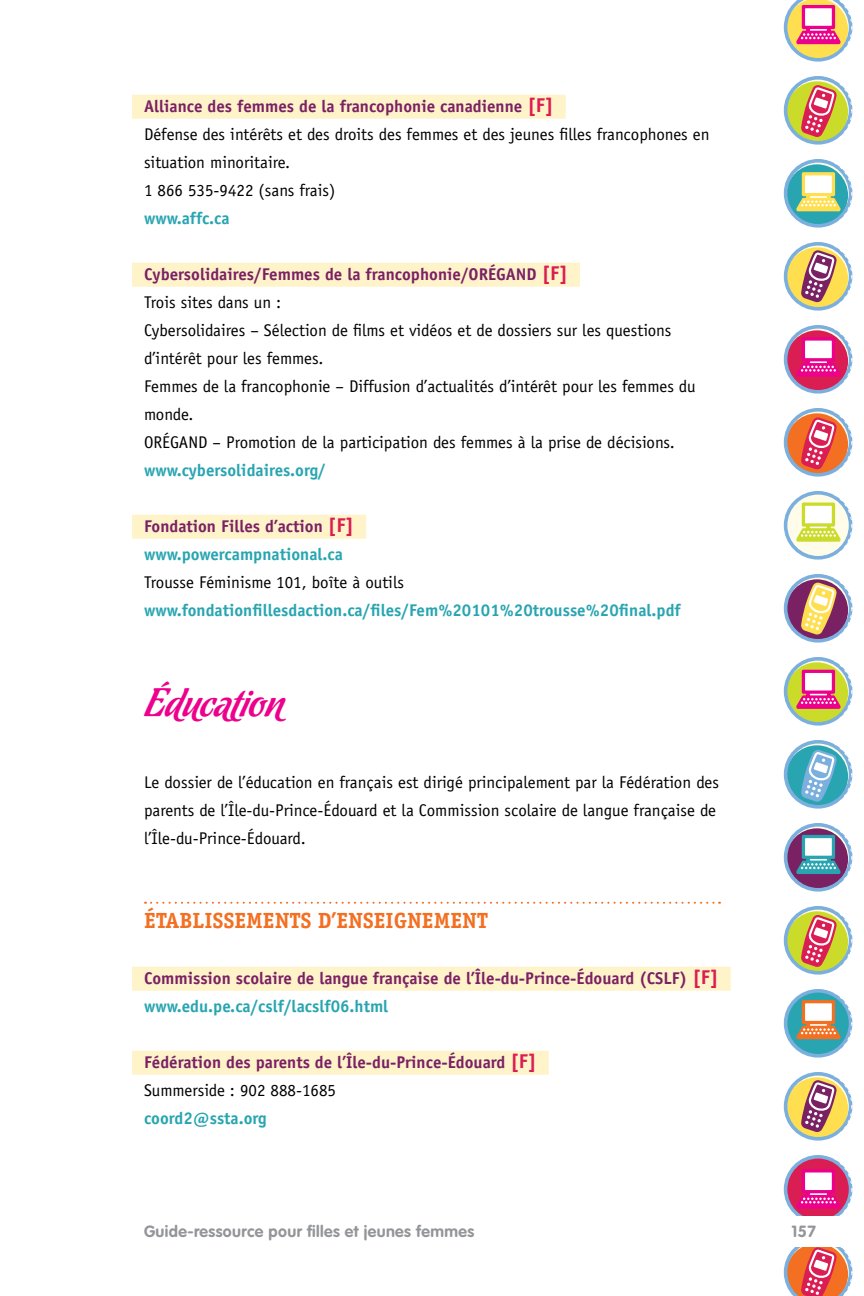
<style>
.page{position:relative;width:864px;height:1296px;background:#fff}
.page>*{position:absolute;margin:0;border:0;box-sizing:border-box;transform-origin:0 0}
.t1{font:40px "Chocolate OT";color:#ec008c}
.t2{font:700 22px "Officina Serif";color:#f36f21}
.t3{font:17px/28px "Officina Sans";color:#000}
.t4{font:700 17px/28px "Officina Sans";color:#7a2164}
.t5{font:700 17px/28px "Officina Sans";color:#28a5b1}
.t6{font:700 16px "VAG Rounded";letter-spacing:.025em;color:#939598}
.s1{font-weight:700;color:#7a2164}
.s2{font-weight:700;font-size:20px;color:#da1d52}
.s3{color:#7a2164}
.s4{font-size:20px;color:#da1d52}
.s5{color:#28a5b1}
.s6{font-weight:400;color:#000}
</style>
<div class="page">
<svg style="left:787px;top:77px;width:65px;height:65px"></svg>
<div style="left:786px;top:81px;width:62px;height:62px;background:#cbdb2a;border-radius:50%"></div>
<div style="left:784px;top:76px;width:68px;height:69px;border:4px solid #7bafde;border-radius:50%"></div>
<div style="left:780px;top:74px;width:72px;height:72px;border:1px dashed #fff;border-radius:50%"></div>
<svg style="left:787px;top:160px;width:65px;height:65px"></svg>
<svg style="left:786px;top:164px;width:62px;height:62px"></svg>
<div style="left:784px;top:159px;width:68px;height:69px;border:4px solid #7bafde;border-radius:50%"></div>
<div style="left:780px;top:157px;width:72px;height:72px;border:1px dashed #fff;border-radius:50%"></div>
<svg style="left:787px;top:243px;width:65px;height:65px"></svg>
<div style="left:786px;top:247px;width:62px;height:62px;background:#ffdf4f;border-radius:50%"></div>
<div style="left:784px;top:242px;width:68px;height:69px;border:4px solid #7bafde;border-radius:50%"></div>
<div style="left:780px;top:240px;width:72px;height:72px;border:1px dashed #fff;border-radius:50%"></div>
<svg style="left:787px;top:326px;width:65px;height:65px"></svg>
<div style="left:786px;top:330px;width:62px;height:62px;background:#da1d52;border-radius:50%"></div>
<div style="left:784px;top:325px;width:68px;height:69px;border:4px solid #7bafde;border-radius:50%"></div>
<div style="left:780px;top:323px;width:72px;height:72px;border:1px dashed #fff;border-radius:50%"></div>
<svg style="left:787px;top:409px;width:65px;height:65px"></svg>
<div style="left:786px;top:413px;width:62px;height:62px;background:#f36f21;border-radius:50%"></div>
<div style="left:784px;top:408px;width:68px;height:69px;border:4px solid #7bafde;border-radius:50%"></div>
<div style="left:780px;top:406px;width:72px;height:72px;border:1px dashed #fff;border-radius:50%"></div>
<svg style="left:787px;top:492px;width:65px;height:65px"></svg>
<div style="left:784px;top:491px;width:68px;height:69px;border:4px solid #7bafde;border-radius:50%"></div>
<div style="left:780px;top:489px;width:72px;height:72px;border:1px dashed #fff;border-radius:50%"></div>
<svg style="left:787px;top:575px;width:65px;height:65px"></svg>
<div style="left:786px;top:579px;width:62px;height:62px;background:#7a2164;border-radius:50%"></div>
<div style="left:784px;top:574px;width:68px;height:69px;border:4px solid #7bafde;border-radius:50%"></div>
<div style="left:780px;top:572px;width:72px;height:72px;border:1px dashed #fff;border-radius:50%"></div>
<svg style="left:787px;top:658px;width:65px;height:65px"></svg>
<svg style="left:786px;top:662px;width:62px;height:62px"></svg>
<div style="left:784px;top:657px;width:68px;height:69px;border:4px solid #7bafde;border-radius:50%"></div>
<div style="left:780px;top:655px;width:72px;height:72px;border:1px dashed #fff;border-radius:50%"></div>
<svg style="left:787px;top:741px;width:65px;height:65px"></svg>
<div style="left:786px;top:745px;width:62px;height:62px;background:#28a5b1;border-radius:50%"></div>
<div style="left:784px;top:740px;width:68px;height:69px;border:4px solid #7bafde;border-radius:50%"></div>
<div style="left:780px;top:738px;width:72px;height:72px;border:1px dashed #fff;border-radius:50%"></div>
<svg style="left:787px;top:824px;width:65px;height:65px"></svg>
<svg style="left:786px;top:828px;width:62px;height:62px"></svg>
<div style="left:784px;top:823px;width:68px;height:69px;border:4px solid #7bafde;border-radius:50%"></div>
<div style="left:780px;top:821px;width:72px;height:72px;border:1px dashed #fff;border-radius:50%"></div>
<svg style="left:787px;top:907px;width:65px;height:65px"></svg>
<div style="left:786px;top:911px;width:62px;height:62px;background:#cbdb2a;border-radius:50%"></div>
<div style="left:784px;top:906px;width:68px;height:69px;border:4px solid #7bafde;border-radius:50%"></div>
<div style="left:780px;top:904px;width:72px;height:72px;border:1px dashed #fff;border-radius:50%"></div>
<svg style="left:786px;top:991px;width:65px;height:65px"></svg>
<div style="left:784px;top:989px;width:68px;height:69px;border:4px solid #7bafde;border-radius:50%"></div>
<div style="left:780px;top:987px;width:72px;height:72px;border:1px dashed #fff;border-radius:50%"></div>
<svg style="left:787px;top:1073px;width:65px;height:65px"></svg>
<div style="left:786px;top:1077px;width:62px;height:62px;background:#ffdf4f;border-radius:50%"></div>
<div style="left:784px;top:1072px;width:68px;height:69px;border:4px solid #7bafde;border-radius:50%"></div>
<div style="left:780px;top:1070px;width:72px;height:72px;border:1px dashed #fff;border-radius:50%"></div>
<svg style="left:786px;top:1157px;width:65px;height:65px"></svg>
<div style="left:784px;top:1155px;width:68px;height:69px;border:4px solid #7bafde;border-radius:50%"></div>
<svg style="left:783px;top:0;width:69px;height:62px"></svg>
<svg style="left:801px;top:84px;width:36px;height:54px"></svg>
<svg style="left:796px;top:172px;width:44px;height:39px"></svg>
<svg style="left:801px;top:250px;width:36px;height:53px"></svg>
<svg style="left:796px;top:337px;width:44px;height:40px"></svg>
<svg style="left:801px;top:417px;width:36px;height:53px"></svg>
<svg style="left:796px;top:503px;width:44px;height:39px"></svg>
<svg style="left:801px;top:582px;width:36px;height:53px"></svg>
<svg style="left:796px;top:670px;width:44px;height:39px"></svg>
<svg style="left:801px;top:749px;width:36px;height:53px"></svg>
<svg style="left:796px;top:835px;width:44px;height:39px"></svg>
<svg style="left:801px;top:914px;width:36px;height:53px"></svg>
<svg style="left:796px;top:1000px;width:44px;height:39px"></svg>
<svg style="left:801px;top:1080px;width:36px;height:53px"></svg>
<svg style="left:796px;top:1169px;width:44px;height:39px"></svg>
<svg style="left:783px;top:1247px;width:69px;height:49px"></svg>
<div style="left:0;top:1216px;width:864px;height:30px;background:#fff"></div>
<div style="left:132px;top:95px;width:434px;height:24px;background:#fff3ca"></div>
<div style="left:132px;top:263px;width:448px;height:24px;background:#fff3ca"></div>
<div style="left:132px;top:515px;width:234px;height:24px;background:#fff3ca"></div>
<svg style="left:145px;top:902px;width:575px;height:2px"></svg>
<div style="left:132px;top:967px;width:599px;height:24px;background:#fff3ca"></div>
<div style="left:132px;top:1051px;width:417px;height:24px;background:#fff3ca"></div>
<p class="t3" style="left:144px;top:92px;width:567px"><span class="s1">Alliance des femmes de la francophonie canadienne</span> <span class="s2">[F]<br></span>Défense des intérêts et des droits des femmes et des jeunes filles francophones en situation minoritaire.<br>1 866 535-9422 (sans frais)</p>
<p class="t5" style="left:144px;top:204px;width:87px">www.affc.ca</p>
<p class="t3" style="left:144px;top:260px;width:553px"><span class="s1">Cybersolidaires/Femmes de la francophonie/ORÉGAND</span> <span class="s2">[F]<br></span>Trois sites dans un :<br>Cybersolidaires – Sélection de films et vidéos et de dossiers sur les questions d’intérêt pour les femmes.<br>Femmes de la francophonie – Diffusion d’actualités d’intérêt pour les femmes du monde.<br>ORÉGAND – Promotion de la participation des femmes à la prise de décisions.</p>
<p class="t5" style="left:144px;top:456px;width:183px">www.cybersolidaires.org/</p>
<p class="t5" style="left:144px;top:512px;width:212px"><span class="s3">Fondation Filles d’action</span> <span class="s4">[F] </span>www.powercampnational.ca</p>
<p class="t3" style="left:144px;top:568px;width:262px">Trousse Féminisme 101, boîte à outils</p>
<p class="t5" style="left:144px;top:596px;width:538px">www.fondationfillesdaction.ca/files/Fem%20101%20trousse%20final.pdf</p>
<h1 class="t1" style="left:144px;top:680px;width:141px">Éducation</h1>
<p class="t3" style="left:144px;top:768px;width:577px">Le dossier de l’éducation en français est dirigé principalement par la Fédération des parents de l’Île‑du‑Prince‑Édouard et la Commission scolaire de langue française de l’Île‑du‑Prince‑Édouard.</p>
<p class="t2" style="left:144px;top:907px;width:25px">ÉTABLISSEMENTS</p>
<p class="t2" style="left:318px;top:907px;width:32px">D’ENSEIGNEMENT</p>
<p class="t4" style="left:144px;top:964px;width:576px">Commission scolaire de langue française de l’Île‑du‑Prince‑Édouard (CSLF) <span class="s4">[F] </span><span class="s5">www.edu.pe.ca/cslf/lacslf06.html</span></p>
<p class="t4" style="left:144px;top:1048px;width:394px">Fédération des parents de l’Île‑du‑Prince‑Édouard <span class="s4">[F]<br></span><span class="s6">Summerside : 902 888-1685</span></p>
<p class="t5" style="left:144px;top:1104px;width:124px">coord2@ssta.org</p>
<p class="t6" style="left:144px;top:1221px;width:332px">Guide-ressource pour filles et jeunes femmes</p>
<p class="t6" style="left:791px;top:1221px;width:26px">157</p>
</div>
